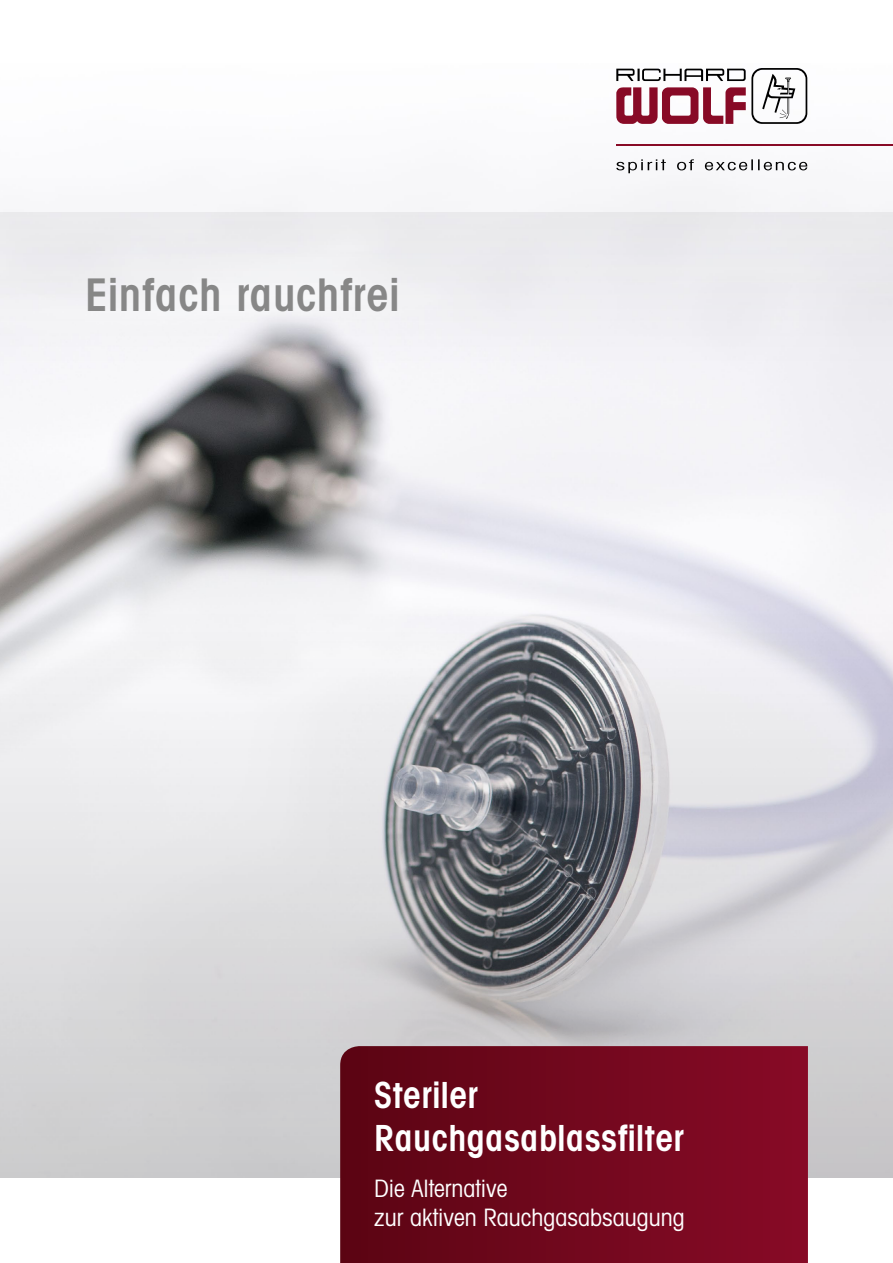
<style>
.page{position:relative;width:893px;height:1263px;background:#fff}
.page>*{position:absolute;margin:0;border:0;box-sizing:border-box;transform-origin:0 0}
.t1{font:600 condensed 45px "Avant Garde";letter-spacing:.015em;color:#878787}
.t2{font:600 condensed 36px/43.2px "Avant Garde";letter-spacing:.015em;color:#fff}
.t3{font:condensed 24px/28.8px "Avant Garde";color:#fff}
</style>
<div class="page">
<img style="left:0;top:76px;width:893px;height:1102px">
<svg style="left:340px;top:1046px;width:468px;height:217px;background:#71071d"></svg>
<svg style="left:616px;top:159px;width:191px;height:14px"></svg>
<svg style="left:616px;top:68px;width:191px;height:56px"></svg>
<hr style="left:616px;top:144px;width:277px;height:2px;background:#880a26">
<div style="left:0;top:213px;width:893px;height:148px;background:#ededf0"></div>
<h1 class="t1" style="left:85px;top:267px;width:316px">Einfach rauchfrei</h1>
<h2 class="t2" style="left:374px;top:1073px;width:311px">Steriler<br>Rauchgasablassfilter</h2>
<p class="t3" style="left:374px;top:1173px;width:312px">Die Alternative<br>zur aktiven Rauchgasabsaugung</p>
</div>
